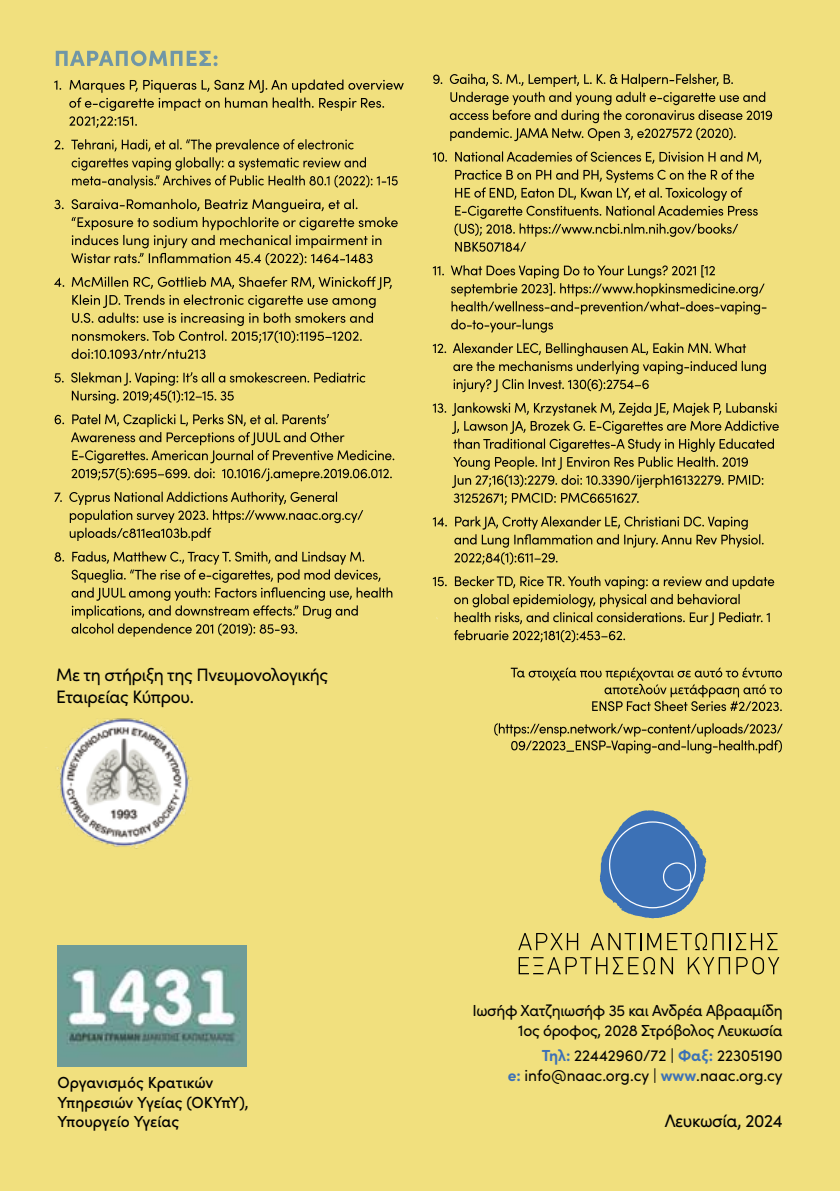
<style>
.page{position:relative;width:840px;height:1191px;background:#fff}
.page>*{position:absolute;margin:0;border:0;box-sizing:border-box;transform-origin:0 0}
.t1{font:18px/21.6px "Sofia Pro";letter-spacing:-.02em;color:#000}
.t2{font:16px/20px "Sofia Pro";letter-spacing:-.02em;color:#000;text-align:right}
.t3{font:16px/20px "Sofia Pro";color:#000;text-align:right}
.t4{font:500 16px/19.2px "Sofia Pro";letter-spacing:-.01em;color:#000}
.s1{font-weight:700;color:#3c71b6}
</style>
<div class="page">
<div style="left:0;top:0;width:839px;height:1191px;background:#f1e07e"></div>
<svg style="left:518px;top:933px;width:60px;height:17px"></svg>
<svg style="left:590px;top:932px;width:116px;height:18px"></svg>
<svg style="left:712px;top:933px;width:11px;height:17px"></svg>
<svg style="left:729px;top:933px;width:48px;height:17px"></svg>
<svg style="left:518px;top:957px;width:104px;height:17px"></svg>
<svg style="left:628px;top:957px;width:26px;height:17px"></svg>
<svg style="left:660px;top:957px;width:12px;height:17px"></svg>
<svg style="left:687px;top:957px;width:42px;height:17px"></svg>
<svg style="left:736px;top:957px;width:42px;height:17px"></svg>
<svg style="left:599px;top:810px;width:107px;height:108px"></svg>
<svg style="left:494px;top:723px;width:288px;height:30px"></svg>
<img style="left:58px;top:945px;width:188px;height:121px">
<img style="left:56px;top:718px;width:135px;height:131px">
<svg style="left:432px;top:516px;width:331px;height:48px"></svg>
<svg style="left:432px;top:402px;width:346px;height:103px"></svg>
<svg style="left:432px;top:343px;width:333px;height:49px"></svg>
<svg style="left:432px;top:265px;width:334px;height:68px"></svg>
<svg style="left:432px;top:151px;width:328px;height:101px"></svg>
<svg style="left:433px;top:74px;width:338px;height:67px"></svg>
<svg style="left:54px;top:551px;width:338px;height:85px"></svg>
<svg style="left:54px;top:492px;width:309px;height:49px"></svg>
<svg style="left:55px;top:414px;width:339px;height:67px"></svg>
<svg style="left:54px;top:372px;width:311px;height:32px"></svg>
<svg style="left:71px;top:349px;width:134px;height:10px"></svg>
<svg style="left:54px;top:277px;width:337px;height:66px"></svg>
<svg style="left:54px;top:199px;width:343px;height:66px"></svg>
<svg style="left:54px;top:139px;width:343px;height:49px"></svg>
<svg style="left:54px;top:80px;width:349px;height:48px"></svg>
<svg style="left:56px;top:51px;width:161px;height:15px"></svg>
<svg style="left:432px;top:576px;width:341px;height:66px"></svg>
<svg style="left:510px;top:667px;width:271px;height:44px"></svg>
<p class="t1" style="left:56px;top:663px;width:273px">Με τη στήριξη της Πνευμονολογικής<br>Εταιρείας Κύπρου.</p>
<p class="t4" style="left:58px;top:1072px;width:192px">Οργανισμός Κρατικών<br>Υπηρεσιών Υγείας (ΟΚΥπΥ),<br>Υπουργείο Υγείας</p>
<p class="t2" style="left:472px;top:999px;width:311px">Ιωσήφ Χατζηιωσήφ 35 και Ανδρέα Αβρααμίδη<br>1ος όροφος, 2028 Στρόβολος Λευκωσία</p>
<p class="t3" style="left:507px;top:1044px;width:276px"><span class="s1">Τηλ:</span> 22442960/72 | <span class="s1">Φαξ:</span> 22305190<br><span class="s1">e:</span> info@naac.org.cy | <span class="s1">www</span>.naac.org.cy</p>
<p class="t1" style="left:664px;top:1109px;width:119px">Λευκωσία, 2024</p>
</div>
